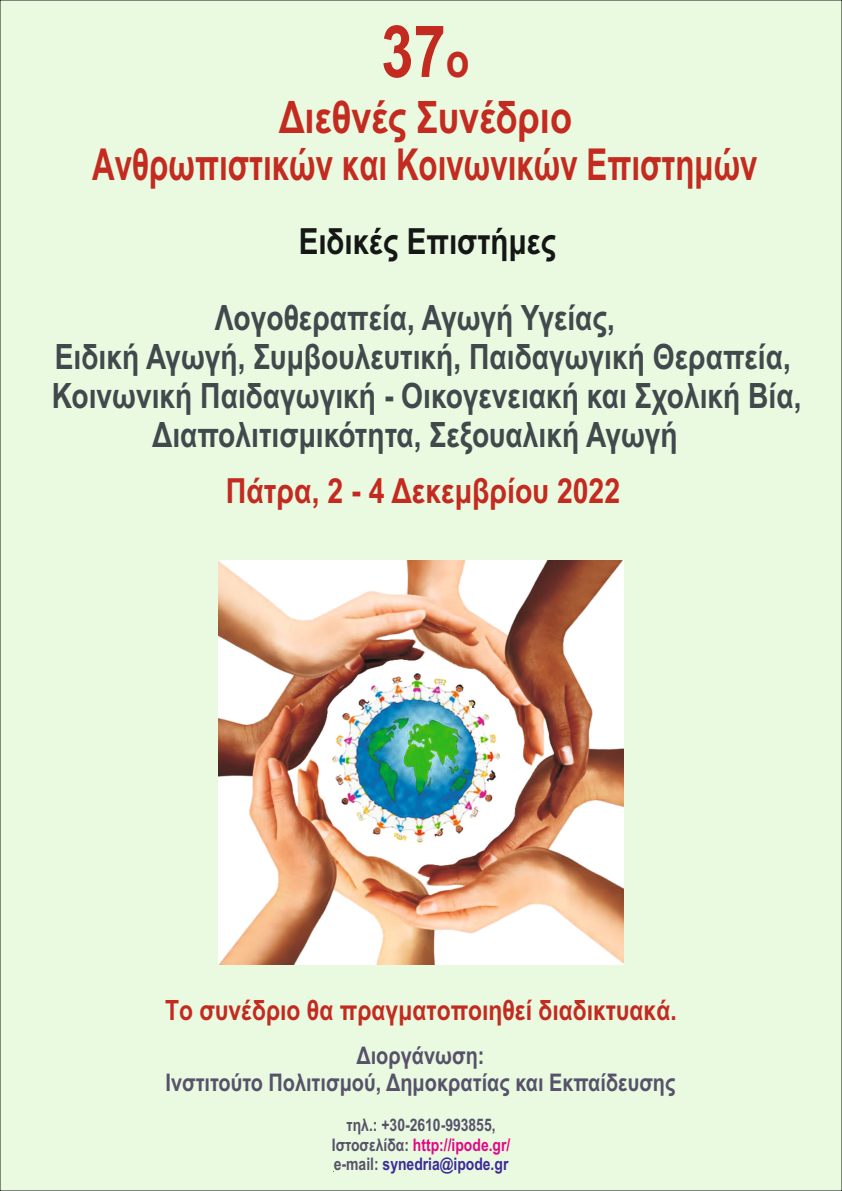
<style>
.page{position:relative;width:842px;height:1191px;background:#eafae1}
.page>*{position:absolute;margin:0;border:0;box-sizing:border-box;transform-origin:0 0}
.t1{font:700 72px "Arial";color:#c32b20;scale:.81 1}
.t2{font:700 44.7px "Arial";color:#c32b20;scale:.81 1}
.t3{font:700 44px "Arial Narrow";color:#c32b20;scale:.87 1}
.t4{font:700 36px "Arial Narrow";color:#151616}
.t5{font:700 34.9px "Arial";color:#41494d;scale:.81 1}
.t6{font:700 34.6px "Arial";color:#c32b20;scale:.82 1}
.t7{font:700 27.9px "Arial Narrow";color:#c32b20}
.t8{font:700 24.2px/27.1px "Arial";color:#57526a;text-align:center;scale:.82 1}
.t9{font:700 17.3px/19.3px "Arial";color:#57526a;text-align:center;scale:.81 1}
.s1{font-size:48px}
.s2{color:#e10886}
.s3{color:#3c2b99}
</style>
<div class="page">
<img style="left:219px;top:560px;width:404px;height:405px">
<h1 class="t1" style="left:381px;top:25px;width:111px">37<span class="s1">o</span></h1>
<p class="t2" style="left:279px;top:100px;width:364px">Διεθνές Συνέδριο</p>
<p class="t3" style="left:92px;top:148px;width:766px">Ανθρωπιστικών και Κοινωνικών Επιστημών</p>
<p class="t4" style="left:299px;top:228px;width:259px">Ειδικές Επιστήμες</p>
<p class="t5" style="left:215px;top:305px;width:496px">Λογοθεραπεία, Αγωγή Υγείας,</p>
<p class="t5" style="left:55px;top:344px;width:910px">Ειδική Αγωγή, Συμβουλευτική, Παιδαγωγική Θεραπεία,</p>
<p class="t5" style="left:52px;top:383px;width:927px">Κοινωνική Παιδαγωγική - Οικογενειακή και Σχολική Βία,</p>
<p class="t5" style="left:152px;top:422px;width:651px">Διαπολιτισμικότητα, Σεξουαλική Αγωγή</p>
<p class="t6" style="left:226px;top:478px;width:482px">Πάτρα, 2 - 4 Δεκεμβρίου 2022</p>
<p class="t7" style="left:165px;top:999px;width:513px">Το συνέδριο θα πραγματοποιηθεί διαδικτυακά.</p>
<p class="t8" style="left:165px;top:1044px;width:623px">Διοργάνωση:<br>Ινστιτούτο Πολιτισμού, Δημοκρατίας και Εκπαίδευσης</p>
<p class="t9" style="left:332px;top:1117px;width:222px">τηλ.: +30-2610-993855,<br>Ιστοσελίδα: <span class="s2">http://ipode.gr/ </span>e-mail: <span class="s3">synedria@ipode.gr</span></p>
</div>
